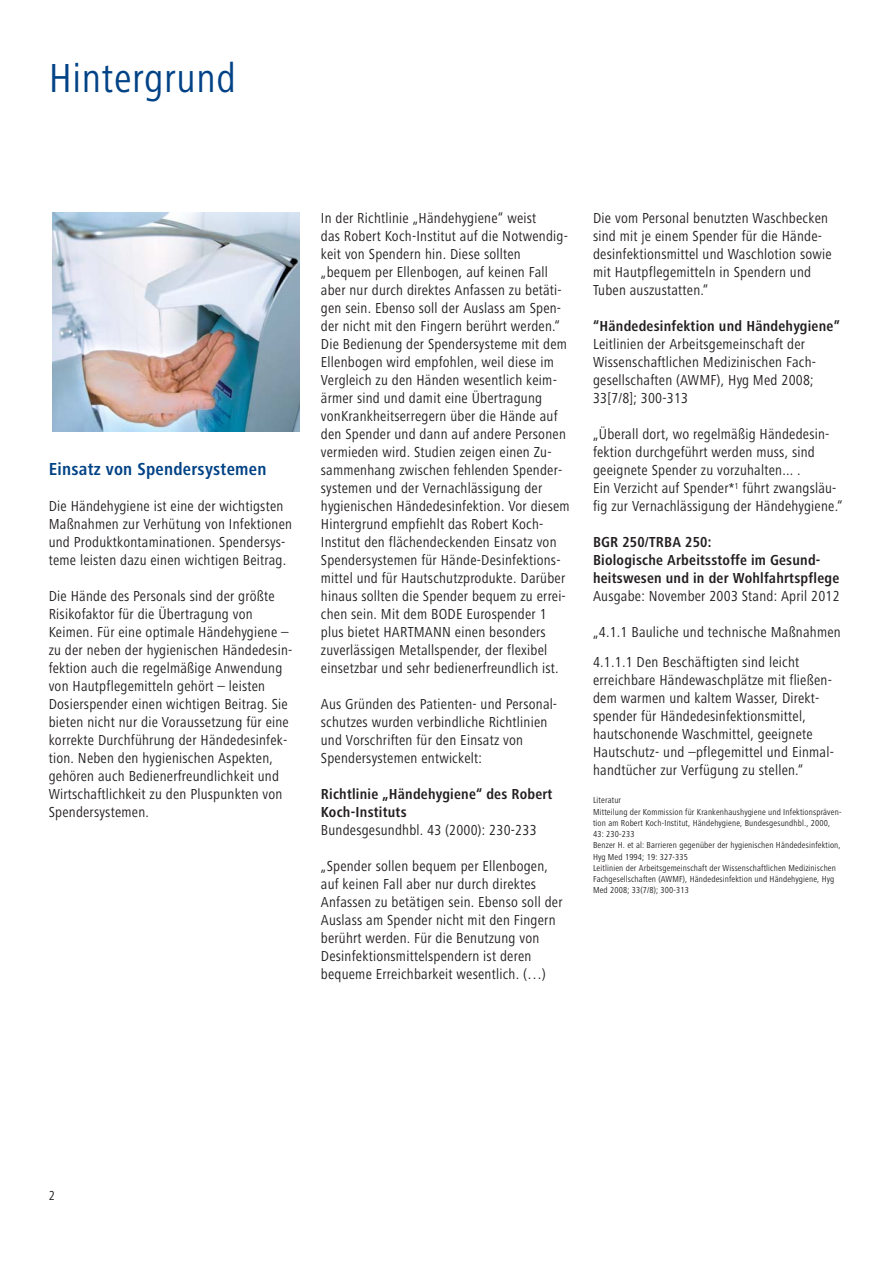
<style>
.page{position:relative;width:893px;height:1263px;background:#fff}
.page>*{position:absolute;margin:0;border:0;box-sizing:border-box;transform-origin:0 0}
.t1{font:42px "Hartmann";letter-spacing:.015em;color:#004286}
.t2{font:700 18px "Hartmann";letter-spacing:.015em;color:#004286}
.t3{font:15px/18px "Hartmann";letter-spacing:.015em;color:#231f20}
.t4{font:700 15px/18px "Hartmann";letter-spacing:.015em;color:#231f20}
.t5{font:13.5px "Hartmann";color:#231f20}
.t6{font:9px/11.2px "Hartmann";letter-spacing:.015em;color:#231f20}
</style>
<div class="page">
<img style="left:52px;top:213px;width:248px;height:219px">
<h1 class="t1" style="left:49px;top:62px;width:189px">Hintergrund</h1>
<p class="t2" style="left:49px;top:462px;width:219px">Einsatz von Spendersystemen</p>
<p class="t3" style="left:49px;top:499px;width:245px">Die Händehygiene ist eine der wichtigsten Maßnahmen zur Verhütung von Infektionen und Produktkontaminationen. Spender sys - teme leisten dazu einen wichtigen Beitrag.</p>
<p class="t3" style="left:49px;top:589px;width:245px">Die Hände des Personals sind der größte Risikofaktor für die Übertragung von Keimen. Für eine optimale Händehygiene – zu der neben der hygienischen Händedesin&shy;fektion auch die regelmäßige Anwendung von Hautpflegemitteln gehört – leisten Dosierspender einen wichtigen Beitrag. Sie bieten nicht nur die Voraussetzung für eine korrekte Durchführung der Händedesinfek&shy;tion. Neben den hygienischen Aspekten, gehören auch Bedienerfreundlichkeit und Wirtschaftlichkeit zu den Pluspunkten von Spendersystemen.</p>
<p class="t3" style="left:321px;top:211px;width:250px">In der Richtlinie „Händehygiene“ weist<br>das Robert Koch-Institut auf die Notwendig&shy;keit von Spendern hin. Diese sollten „bequem per Ellenbogen, auf keinen Fall aber nur durch direktes Anfassen zu betäti&shy;gen sein. Ebenso soll der Auslass am Spen&shy;der nicht mit den Fingern berührt werden.“ Die Bedienung der Spendersysteme mit dem Ellenbogen wird empfohlen, weil diese im Vergleich zu den Händen wesentlich keim - ärmer sind und damit eine Übertragung vonKrankheitserregern über die Hände auf den Spender und dann auf andere Personen vermieden wird. Studien zeigen einen Zu&shy;sammenhang zwischen fehlenden Spender&shy;systemen und der Vernachlässigung der hygienischen Händedesinfektion. Vor diesem Hintergrund empfiehlt das Robert Koch-Institut den flächendeckenden Einsatz von Spendersystemen für Hände-Desinfektions&shy;mittel und für Hautschutzprodukte. Darüber hinaus sollten die Spender bequem zu errei&shy;chen sein. Mit dem BODE Eurospender 1 plus bietet HARTMANN einen besonders zuverlässigen Metallspender, der flexibel einsetzbar und sehr bedienerfreundlich ist.</p>
<p class="t3" style="left:321px;top:697px;width:238px">Aus Gründen des Patienten- und Personal&shy;schutzes wurden verbindliche Richtlinien und Vorschriften für den Einsatz von Spendersystemen entwickelt:</p>
<p class="t4" style="left:321px;top:787px;width:233px">Richtlinie „Händehygiene“ des Robert<br>Koch-Instituts</p>
<p class="t3" style="left:321px;top:823px;width:217px">Bundesgesundhbl. 43 (2000): 230-233</p>
<p class="t3" style="left:321px;top:859px;width:243px">„Spender sollen bequem per Ellenbogen, auf keinen Fall aber nur durch direktes Anfassen zu betätigen sein. Ebenso soll der Auslass am Spender nicht mit den Fingern berührt werden. Für die Benutzung von Desinfektionsmittelspendern ist deren bequeme Erreichbarkeit wesentlich. (…)</p>
<p class="t3" style="left:593px;top:211px;width:240px">Die vom Personal benutzten Waschbecken sind mit je einem Spender für die Hände - desinfektionsmittel und Waschlotion sowie mit Hautpflegemitteln in Spendern und Tuben auszustatten.“</p>
<p class="t4" style="left:593px;top:319px;width:248px">“Händedesinfektion und Händehygiene”</p>
<p class="t3" style="left:593px;top:337px;width:225px">Leitlinien der Arbeitsgemeinschaft der Wissenschaftlichen Medizinischen Fach&shy;gesellschaften (AWMF), Hyg Med 2008; 33[7/8]; 300-313</p>
<p class="t3" style="left:593px;top:427px;width:251px">„Überall dort, wo regelmäßig Händedesin&shy;fektion durchgeführt werden muss, sind geeignete Spender zu vorzuhalten... .<br>Ein Verzicht auf Spender*<sup>1</sup> führt zwangsläu&shy;fig zur Vernachlässigung der Händehygiene.“</p>
<p class="t4" style="left:593px;top:535px;width:248px">BGR 250/TRBA 250:<br>Biologische Arbeitsstoffe im Gesund&shy;heitswesen und in der Wohlfahrtspflege</p>
<p class="t3" style="left:593px;top:589px;width:248px">Ausgabe: November 2003 Stand: April 2012</p>
<p class="t3" style="left:593px;top:619px;width:249px;line-height:29.2px">„4.1.1 Bauliche und technische Maßnahmen<br>4.1.1.1 Den Beschäftigten sind leicht</p>
<p class="t3" style="left:593px;top:672px;width:242px">erreichbare Hände waschplätze mit fließen&shy;dem warmen und kaltem Wasser, Direkt&shy;spender für Händedesinfektionsmittel, hautschonende Waschmittel, geeignete Hautschutz- und –pflegemittel und Einmal&shy;handtücher zur Verfügung zu stellen.“</p>
<p class="t6" style="left:593px;top:796px;width:250px">Literatur<br>Mitteilung der Kommission für Krankenhaushygiene und Infektionspräven&shy;tion am Robert Koch-Institut, Händehygiene, Bundesgesundhbl., 2000, 43: 230-233<br>Benzer H. et al: Barrieren gegenüber der hygienischen Händedesinfektion, Hyg Med 1994; 19: 327-335<br>Leitlinien der Arbeitsgemeinschaft der Wissenschaftlichen Medizinischen Fachgesellschaften (AWMF), Händedesinfektion und Händehygiene, Hyg Med 2008; 33(7/8); 300-313</p>
<p class="t5" style="left:49px;top:1191px;width:8px">2</p>
</div>
